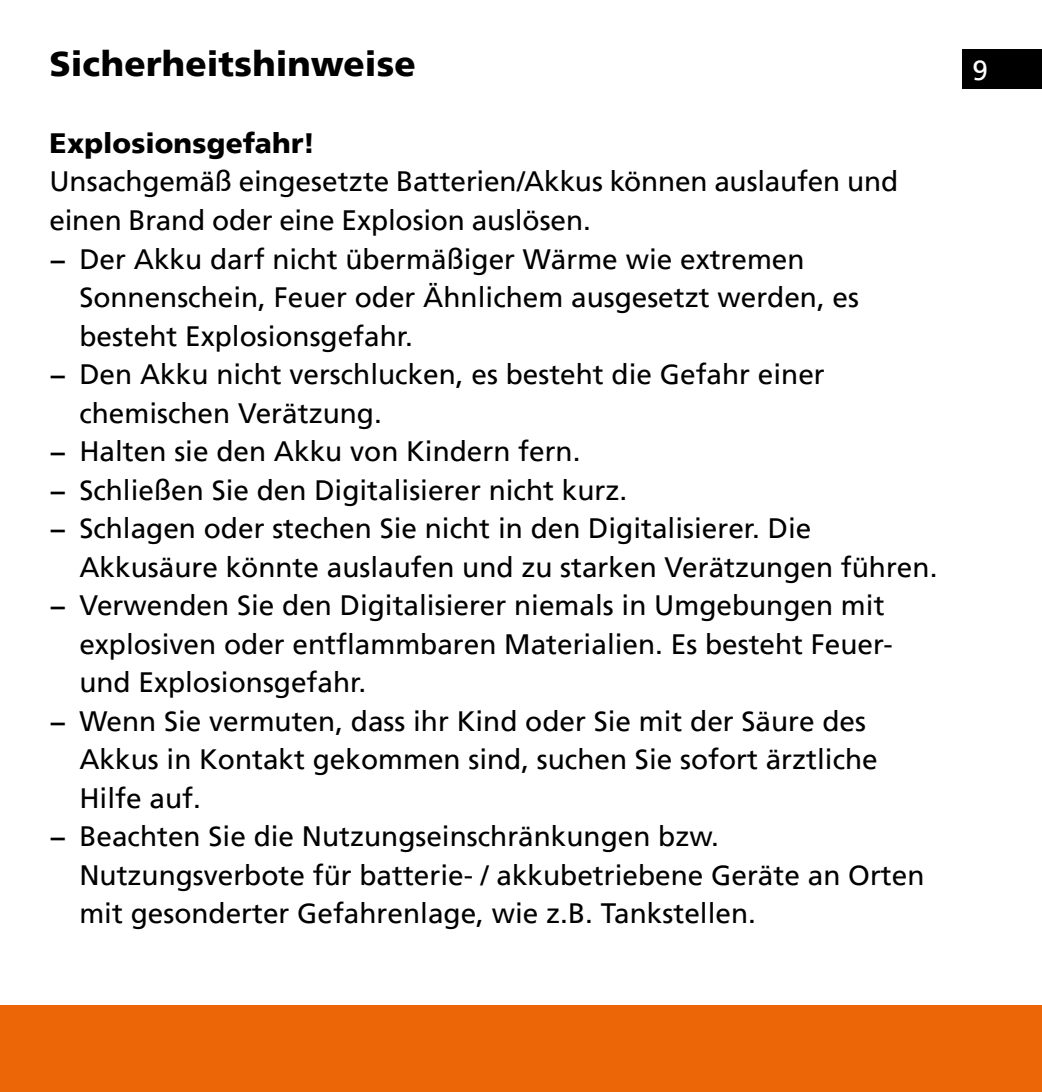
<style>
.page{position:relative;width:1042px;height:1092px;background:#fff}
.page>*{position:absolute;margin:0;border:0;box-sizing:border-box;transform-origin:0 0}
.t1{font:900 35px "Frutiger LT";letter-spacing:.005em;color:#000}
.t2{font:28px/38.5px "Frutiger LT";color:#000}
.t3{font:900 28px "Frutiger LT";letter-spacing:.005em;color:#000}
.t4{font:28px "Frutiger LT";color:#fff}
</style>
<div class="page">
<div style="left:0;top:1005px;width:1042px;height:86px;background:#ec6608"></div>
<div style="left:962px;top:50px;width:80px;height:39px;background:#000"></div>
<p class="t1" style="left:50px;top:42px;width:368px">Sicherheitshinweise</p>
<p class="t4" style="left:972px;top:54px;width:17px">9</p>
<p class="t3" style="left:50px;top:126px;width:267px">Explosionsgefahr!</p>
<p class="t2" style="left:50px;top:163px;width:850px">Unsachgemäß eingesetzte Batterien/Akkus können auslaufen und einen Brand oder eine Explosion auslösen.<br>− Der Akku darf nicht übermäßiger Wärme wie extremen</p>
<p class="t2" style="left:79px;top:278px;width:781px">Sonnenschein, Feuer oder Ähnlichem ausgesetzt werden, es</p>
<p class="t2" style="left:79px;top:317px;width:335px">besteht Explosionsgefahr.</p>
<p class="t2" style="left:50px;top:355px;width:777px">− Den Akku nicht verschlucken, es besteht die Gefahr einer</p>
<p class="t2" style="left:79px;top:394px;width:304px">chemischen Verätzung.</p>
<p class="t2" style="left:50px;top:432px;width:532px">− Halten sie den Akku von Kindern fern.</p>
<p class="t2" style="left:50px;top:471px;width:579px">− Schließen Sie den Digitalisierer nicht kurz.</p>
<p class="t2" style="left:50px;top:509px;width:763px">− Schlagen oder stechen Sie nicht in den Digitalisierer. Die</p>
<p class="t2" style="left:79px;top:548px;width:859px">Akkusäure könnte auslaufen und zu starken Verätzungen führen.</p>
<p class="t2" style="left:50px;top:586px;width:836px">− Verwenden Sie den Digitalisierer niemals in Umgebungen mit</p>
<p class="t2" style="left:79px;top:625px;width:815px">explosiven oder entflammbaren Materialien. Es besteht Feuer-</p>
<p class="t2" style="left:79px;top:663px;width:288px">und Explosionsgefahr.</p>
<p class="t2" style="left:50px;top:702px;width:818px">− Wenn Sie vermuten, dass ihr Kind oder Sie mit der Säure des</p>
<p class="t2" style="left:79px;top:740px;width:800px">Akkus in Kontakt gekommen sind, suchen Sie sofort ärztliche</p>
<p class="t2" style="left:79px;top:779px;width:123px">Hilfe auf.</p>
<p class="t2" style="left:50px;top:817px;width:671px">− Beachten Sie die Nutzungseinschränkungen bzw.</p>
<p class="t2" style="left:79px;top:856px;width:846px">Nutzungsverbote für batterie- / akkubetriebene Geräte an Orten</p>
<p class="t2" style="left:79px;top:894px;width:678px">mit gesonderter Gefahrenlage, wie z.B. Tankstellen.</p>
</div>
